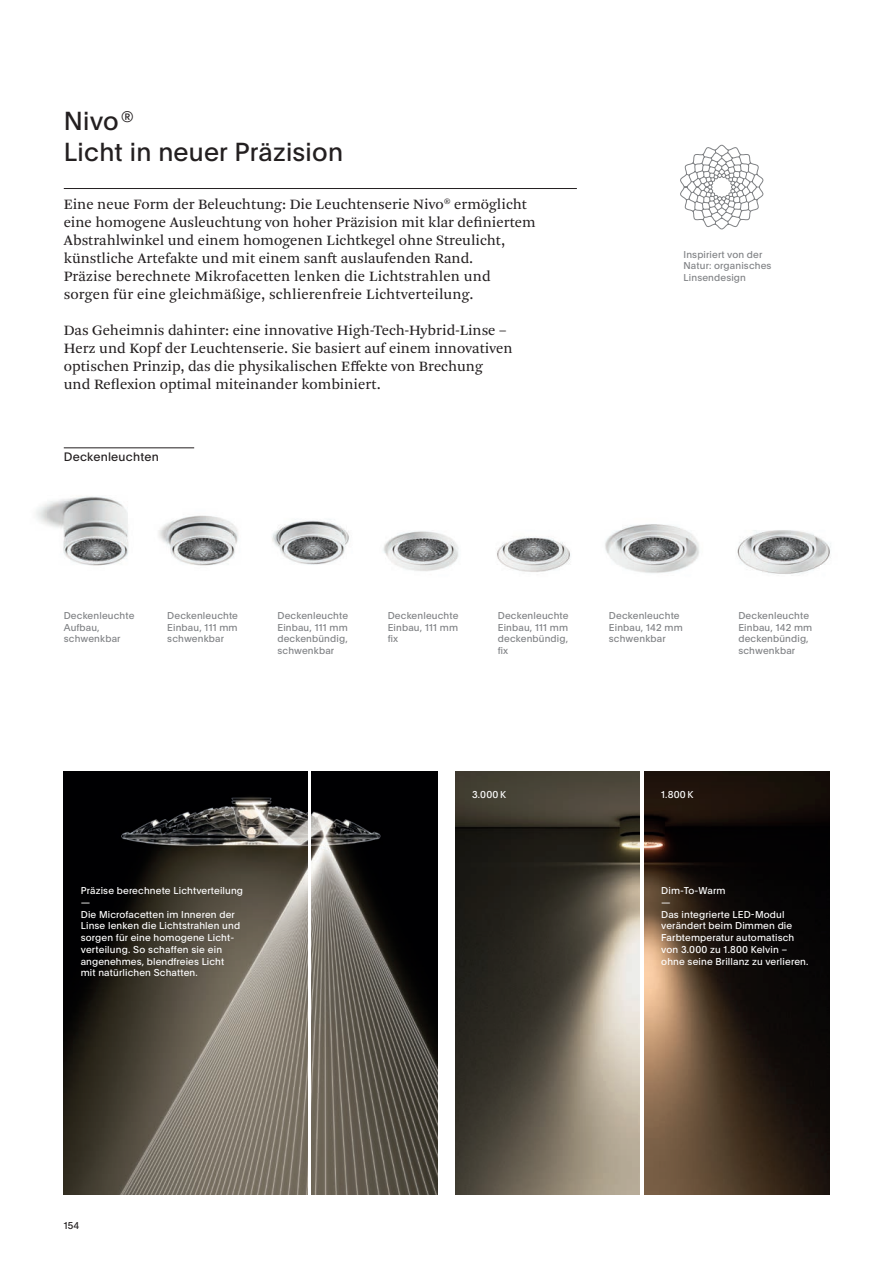
<style>
.page{position:relative;width:893px;height:1263px;background:#fff}
.page>*{position:absolute;margin:0;border:0;box-sizing:border-box;transform-origin:0 0}
.t1{font:25.5px/30.6px "Plain";letter-spacing:.01em;color:#231f20}
.t2{font:15px/18px "Arnhem Blond";color:#231f20}
.t3{font:12px "Plain";letter-spacing:.02em;color:#231f20}
.t4{font:9.75px/11.7px "Plain";letter-spacing:.015em;color:#fff}
.t5{font:9.75px/11.7px "Plain";letter-spacing:.015em;color:#808285;text-align:justify}
.t6{font:9.75px "Plain";color:#231f20}
</style>
<div class="page">
<img style="left:383px;top:531px;width:76px;height:40px">
<img style="left:497px;top:537px;width:73px;height:35px">
<img style="left:455px;top:772px;width:185px;height:422px">
<img style="left:644px;top:772px;width:185px;height:422px">
<img style="left:36px;top:496px;width:202px;height:70px">
<img style="left:272px;top:519px;width:77px;height:46px">
<img style="left:605px;top:524px;width:95px;height:49px">
<img style="left:737px;top:530px;width:94px;height:44px">
<img style="left:64px;top:772px;width:244px;height:422px">
<img style="left:312px;top:772px;width:126px;height:422px">
<svg style="left:680px;top:145px;width:84px;height:84px"></svg>
<hr style="left:64px;top:188px;width:513px;height:1px;background:#231f20">
<hr style="left:64px;top:448px;width:130px;height:1px;background:#231f20">
<h1 class="t1" style="left:64px;top:105px;width:281px">Nivo <sup>®<br></sup>Licht in neuer Präzision</h1>
<p class="t2" style="left:64px;top:196px;width:473px">Eine neue Form der Beleuchtung: Die Leuchtenserie Nivo<sup>®</sup> ermöglicht eine homogene Ausleuchtung von hoher Präzision mit klar definiertem Abstrahlwinkel und einem homogenen Lichtkegel ohne Streulicht, künstliche Artefakte und mit einem sanft auslaufenden Rand.<br>Präzise berechnete Mikrofacetten lenken die Lichtstrahlen und sorgen für eine gleichmäßige, schlierenfreie Lichtverteilung.</p>
<p class="t2" style="left:64px;top:322px;width:450px">Das Geheimnis dahinter: eine innovative High-Tech-Hybrid-Linse – Herz und Kopf der Leuchtenserie. Sie basiert auf einem innovativen optischen Prinzip, das die physikalischen Effekte von Brechung und Reflexion optimal miteinander kombiniert.</p>
<p class="t3" style="left:64px;top:449px;width:97px">Deckenleuchten</p>
<p class="t5" style="left:684px;top:248px;width:89px;text-align:left">Inspiriert von der<br>Natur: organisches<br>Linsendesign</p>
<p class="t5" style="left:64px;top:609px;width:72px;text-align:left">Deckenleuchte<br>Aufbau, schwenkbar</p>
<p class="t5" style="left:167px;top:609px;width:72px">Deckenleuchte Einbau, 111 mm schwenkbar</p>
<p class="t5" style="left:277px;top:609px;width:72px">Deckenleuchte Einbau, 111 mm deckenbündig, schwenkbar</p>
<p class="t5" style="left:609px;top:609px;width:75px;text-align:left">Deckenleuchte<br>Einbau, 142 mm schwenkbar</p>
<p class="t5" style="left:738px;top:609px;width:75px;text-align:left">Deckenleuchte<br>Einbau, 142 mm deckenbündig, schwenkbar</p>
<p class="t5" style="left:388px;top:609px;width:72px">Deckenleuchte Einbau, 111 mm fix</p>
<p class="t5" style="left:498px;top:609px;width:72px">Deckenleuchte Einbau, 111 mm deckenbündig, fix</p>
<p class="t4" style="left:472px;top:788px;width:35px">3.000 K</p>
<p class="t4" style="left:661px;top:788px;width:34px">1.800 K</p>
<p class="t4" style="left:81px;top:884px;width:164px">Präzise berechnete Lichtverteilung —<br>Die Microfacetten im Inneren der<br>Linse lenken die Lichtstrahlen und sorgen für eine homogene Licht&shy;verteilung. So schaffen sie ein angenehmes, blendfreies Licht<br>mit natürlichen Schatten.</p>
<p class="t4" style="left:661px;top:884px;width:149px">Dim-To-Warm<br>—<br>Das integrierte LED-Modul verändert beim Dimmen die<br>Farbtemperatur automatisch von 3.000 zu 1.800 Kelvin – ohne seine Brillanz zu verlieren.</p>
<p class="t6" style="left:64px;top:1219px;width:17px">154</p>
</div>
